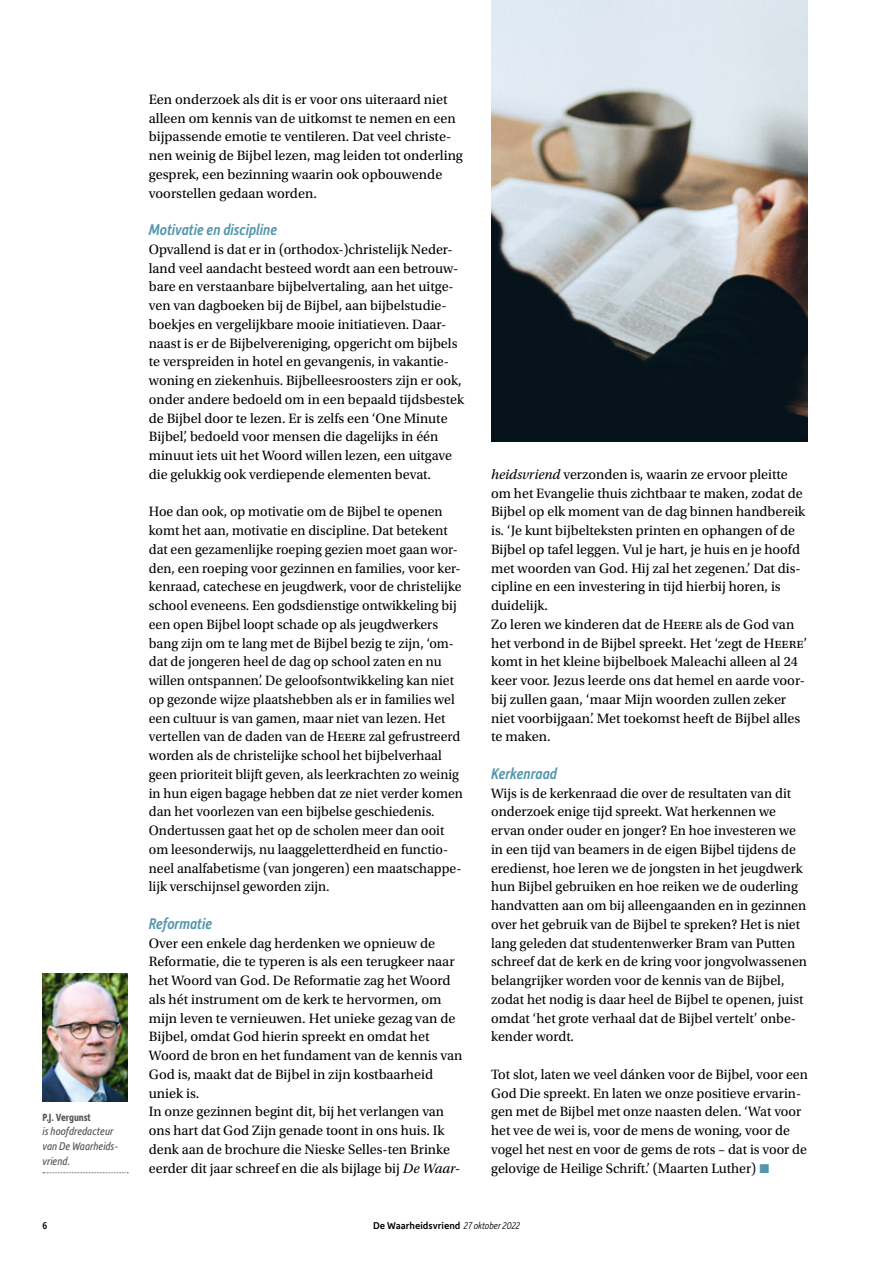
<style>
.page{position:relative;width:893px;height:1263px;background:#fff}
.page>*{position:absolute;margin:0;border:0;box-sizing:border-box;transform-origin:0 0}
.t1{font:italic 500 16.5px "Depot New Condensed";color:#5297ad}
.t2{font:14.25px/18.8px "Utopia Std";color:#000}
.t3{font:italic 11.85px/14.7px "Depot New Condensed";color:#575756}
.t4{font:700 11.25px "Depot New Condensed";color:#575756}
.t5{font:500 10.5px "Depot New";color:#000}
.t6{font:500 10.5px "Depot New Condensed";color:#000}
.s1{font-style:italic}
.s2{font-family:"Depot New";font-weight:700;font-size:13.5px;color:#5297ad}
.s3{font-family:"Depot New Condensed";font-weight:300;font-style:italic}
</style>
<div class="page">
<img style="left:43px;top:974px;width:85px;height:127px">
<svg style="left:43px;top:1172px;width:85px;height:1px"></svg>
<img style="left:491px;top:0;width:317px;height:441px">
<p class="t4" style="left:43px;top:1109px;width:50px">P.J. Vergunst</p>
<p class="t3" style="left:43px;top:1123px;width:77px">is hoofdredacteur van De Waarheids&shy;vriend.</p>
<p class="t2" style="left:149px;top:90px;width:316px">Een onderzoek als dit is er voor ons uiteraard niet alleen om kennis van de uitkomst te nemen en een bijpassende emotie te ventileren. Dat veel christe&shy;nen weinig de Bijbel lezen, mag leiden tot onderling gesprek, een bezinning waarin ook opbouwende voorstellen gedaan worden.</p>
<p class="t1" style="left:149px;top:219px;width:130px">Motivatie en discipline</p>
<p class="t2" style="left:149px;top:240px;width:317px">Opvallend is dat er in (orthodox-)christelijk Neder&shy;land veel aandacht besteed wordt aan een betrouw&shy;bare en verstaanbare bijbelvertaling, aan het uitge&shy;ven van dagboeken bij de Bijbel, aan bijbelstudie&shy;boekjes en vergelijkbare mooie initiatieven. Daar&shy;naast is er de Bijbelvereniging, opgericht om bijbels te verspreiden in hotel en gevangenis, in vakantie&shy;woning en ziekenhuis. Bijbelleesroosters zijn er ook, onder andere bedoeld om in een bepaald tijdsbestek de Bijbel door te lezen. Er is zelfs een ‘One Minute Bijbel’, bedoeld voor mensen die dagelijks in één minuut iets uit het Woord willen lezen, een uitgave die gelukkig ook verdiepende elementen bevat.</p>
<p class="t2" style="left:149px;top:503px;width:316px">Hoe dan ook, op motivatie om de Bijbel te openen komt het aan, motivatie en discipline. Dat betekent dat een gezamenlijke roeping gezien moet gaan wor&shy;den, een roeping voor gezinnen en families, voor ker&shy;kenraad, catechese en jeugdwerk, voor de christelijke school eveneens. Een godsdienstige ontwikkeling bij een open Bijbel loopt schade op als jeugdwerkers bang zijn om te lang met de Bijbel bezig te zijn, ‘om&shy;dat de jongeren heel de dag op school zaten en nu willen ontspannen’. De geloofsontwikkeling kan niet op gezonde wijze plaatshebben als er in families wel een cultuur is van gamen, maar niet van lezen. Het vertellen van de daden van de Heere zal gefrustreerd worden als de christelijke school het bijbelverhaal geen prioriteit blijft geven, als leerkrachten zo weinig in hun eigen bagage hebben dat ze niet verder komen dan het voorlezen van een bijbelse geschiedenis.<br>Ondertussen gaat het op de scholen meer dan ooit om leesonderwijs, nu laaggeletterdheid en functio&shy;neel analfabetisme (van jongeren) een maatschappe&shy;lijk verschijnsel geworden zijn.</p>
<p class="t1" style="left:149px;top:913px;width:65px">Reformatie</p>
<p class="t2" style="left:149px;top:934px;width:315px">Over een enkele dag herdenken we opnieuw de Reformatie, die te typeren is als een terugkeer naar het Woord van God. De Reformatie zag het Woord als hét instrument om de kerk te hervormen, om mijn leven te vernieuwen. Het unieke gezag van de Bijbel, omdat God hierin spreekt en omdat het Woord de bron en het fundament van de kennis van God is, maakt dat de Bijbel in zijn kostbaarheid uniek is.<br>In onze gezinnen begint dit, bij het verlangen van ons hart dat God Zijn genade toont in ons huis. Ik denk aan de brochure die Nieske Selles-ten Brinke eerder dit jaar schreef en die als bijlage bij <span class="s1">De Waar-</span></p>
<p class="t2" style="left:491px;top:465px;width:318px"><span class="s1">heidsvriend</span> verzonden is, waarin ze ervoor pleitte om het Evangelie thuis zichtbaar te maken, zodat de Bijbel op elk moment van de dag binnen handbereik is. ‘Je kunt bijbelteksten printen en ophangen of de Bijbel op tafel leggen. Vul je hart, je huis en je hoofd met woorden van God. Hij zal het zegenen.’ Dat dis&shy;cipline en een investering in tijd hierbij horen, is duidelijk.<br>Zo leren we kinderen dat de Heere als de God van het verbond in de Bijbel spreekt. Het ‘zegt de Heere’ komt in het kleine bijbelboek Maleachi alleen al 24 keer voor. Jezus leerde ons dat hemel en aarde voor&shy;bij zullen gaan, ‘maar Mijn woorden zullen zeker niet voorbijgaan’. Met toekomst heeft de Bijbel alles te maken.</p>
<p class="t1" style="left:491px;top:763px;width:67px">Kerkenraad</p>
<p class="t2" style="left:491px;top:784px;width:317px">Wijs is de kerkenraad die over de resultaten van dit onderzoek enige tijd spreekt. Wat herkennen we ervan onder ouder en jonger? En hoe investeren we in een tijd van beamers in de eigen Bijbel tijdens de eredienst, hoe leren we de jongsten in het jeugdwerk hun Bijbel gebruiken en hoe reiken we de ouderling handvatten aan om bij alleengaanden en in gezinnen over het gebruik van de Bijbel te spreken? Het is niet lang geleden dat studentenwerker Bram van Putten schreef dat de kerk en de kring voor jongvolwassenen belangrijker worden voor de kennis van de Bijbel, zodat het nodig is daar heel de Bijbel te openen, juist omdat ‘het grote verhaal dat de Bijbel vertelt’ onbe&shy;kender wordt.</p>
<p class="t2" style="left:491px;top:1065px;width:318px">Tot slot, laten we veel dánken voor de Bijbel, voor een God Die spreekt. En laten we onze positieve ervarin&shy;gen met de Bijbel met onze naasten delen. ‘Wat voor het vee de wei is, voor de mens de woning, voor de vogel het nest en voor de gems de rots – dat is voor de gelovige de Heilige Schrift.’ (Maarten Luther) <span class="s2">■</span></p>
<p class="t6" style="left:43px;top:1218px;width:6px">6</p>
<p class="t5" style="left:373px;top:1218px;width:148px">De Waarheidsvriend <span class="s3">27 oktober 2022</span></p>
</div>
